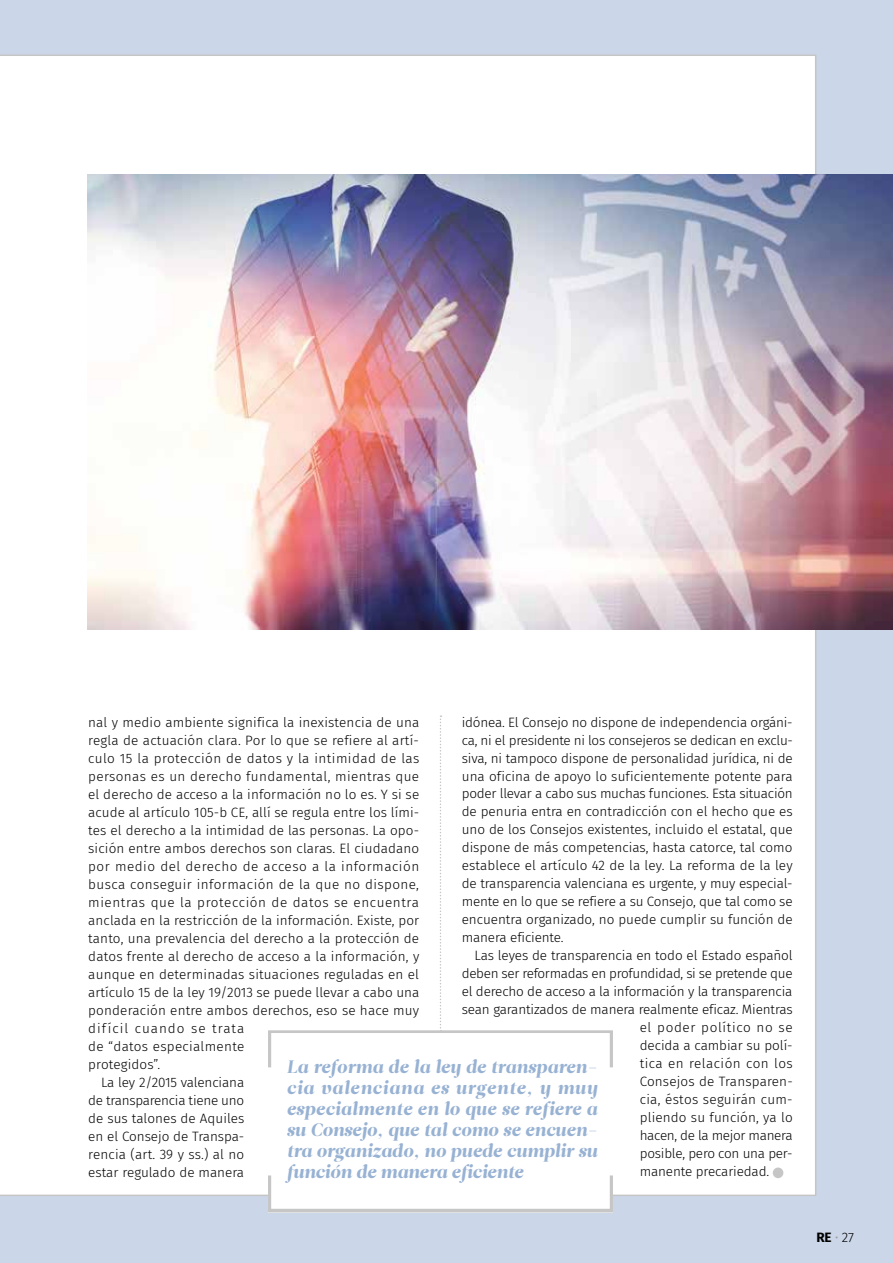
<style>
.page{position:relative;width:893px;height:1263px;background:#cbd7e9}
.page>*{position:absolute;margin:0;border:0;box-sizing:border-box;transform-origin:0 0}
.t1{font:italic 18px/21px "Leitura Display";letter-spacing:.01em;color:#98b2d3;text-align:justify}
.t2{font:300 13.5px/18px "Fira Sans";letter-spacing:.01em;color:#000;text-align:justify}
.t3{font:300 13.5px "Fira Sans";letter-spacing:-.01em;color:#000}
.t4{font:300 13.5px "Fira Sans";letter-spacing:.03em;color:#000}
.t5{font:300 13.5px "Fira Sans";letter-spacing:-.025em;color:#000}
.t6{font:300 13.5px "Fira Sans";letter-spacing:.045em;color:#000}
.t7{font:300 13.5px "Fira Sans";letter-spacing:.04em;color:#000}
.t8{font:300 13.5px "Fira Sans";letter-spacing:-.02em;color:#000}
.t9{font:300 13.5px "Fira Sans";letter-spacing:-.015em;color:#000}
.t10{font:300 13.5px "Fira Sans";letter-spacing:.075em;color:#000}
.t11{font:300 13.5px "Fira Sans";letter-spacing:.035em;color:#000}
.t12{font:700 13.5px "Fira Sans";color:#000}
.s1{font-weight:300;color:#9d9d9c}
.s2{font-weight:300}
</style>
<div class="page">
<div style="left:0;top:55px;width:816px;height:1141px;background:#fff"></div>
<div style="left:773px;top:1167px;width:10px;height:11px;background:#c6c6c6;border-radius:50%"></div>
<div style="left:268px;top:715px;width:345px;height:352px;background:#fff"></div>
<svg style="left:268px;top:1175px;width:345px;height:37px;background:#f9f9f9"></svg>
<img style="left:87px;top:174px;width:806px;height:455px">
<p class="t2" style="left:462px;top:713px;width:333px">idónea. El Consejo no dispone de independencia orgáni&shy;ca, ni el presidente ni los consejeros se dedican en exclu&shy;siva, ni tampoco dispone de personalidad jurídica, ni de una oficina de apoyo lo suficientemente potente para poder llevar a cabo sus muchas funciones. Esta situación de penuria entra en contradicción con el hecho que es uno de los Consejos existentes, incluido el estatal, que dispone de más competencias, hasta catorce, tal como establece el artículo 42 de la ley. La reforma de la ley de transparencia valenciana es urgente, y muy especial&shy;mente en lo que se refiere a su Consejo, que tal como se encuentra organizado, no puede cumplir su función de manera eficiente.</p>
<p class="t2" style="left:474px;top:947px;width:320px">Las leyes de transparencia en todo el Estado español</p>
<p class="t5" style="left:462px;top:964px;width:332px">deben ser reformadas en profundidad, si se pretende que</p>
<p class="t3" style="left:462px;top:982px;width:332px">el derecho de acceso a la información y la transparencia</p>
<p class="t3" style="left:462px;top:1000px;width:332px">sean garantizados de manera realmente eficaz. Mientras</p>
<p class="t6" style="left:640px;top:1018px;width:155px">el poder político no se</p>
<p class="t2" style="left:640px;top:1037px;width:154px">decida a cambiar su polí-</p>
<p class="t11" style="left:640px;top:1054px;width:155px">tica en relación con los</p>
<p class="t2" style="left:640px;top:1073px;width:155px">Consejos de Transparen-</p>
<p class="t2" style="left:640px;top:1091px;width:154px">cia, éstos seguirán cum-</p>
<p class="t2" style="left:640px;top:1109px;width:154px">pliendo su función, ya lo</p>
<p class="t5" style="left:640px;top:1126px;width:154px">hacen, de la mejor manera</p>
<p class="t9" style="left:640px;top:1144px;width:154px">posible, pero con una per-</p>
<p class="t3" style="left:640px;top:1162px;width:131px">manente precariedad.</p>
<p class="t2" style="left:88px;top:713px;width:333px">nal y medio ambiente significa la inexistencia de una</p>
<p class="t2" style="left:88px;top:731px;width:332px">regla de actuación clara. Por lo que se refiere al artí-</p>
<p class="t4" style="left:88px;top:748px;width:333px">culo 15 la protección de datos y la intimidad de las</p>
<p class="t4" style="left:88px;top:766px;width:332px">personas es un derecho fundamental, mientras que</p>
<p class="t2" style="left:88px;top:785px;width:332px">el derecho de acceso a la información no lo es. Y si se</p>
<p class="t2" style="left:88px;top:803px;width:333px">acude al artículo 105-b CE, allí se regula entre los lími-</p>
<p class="t2" style="left:88px;top:821px;width:332px">tes el derecho a la intimidad de las personas. La opo-</p>
<p class="t2" style="left:88px;top:839px;width:332px">sición entre ambos derechos son claras. El ciudadano</p>
<p class="t7" style="left:88px;top:856px;width:332px">por medio del derecho de acceso a la información</p>
<p class="t4" style="left:88px;top:874px;width:332px">busca conseguir información de la que no dispone,</p>
<p class="t6" style="left:88px;top:892px;width:332px">mientras que la protección de datos se encuentra</p>
<p class="t2" style="left:88px;top:911px;width:333px">anclada en la restricción de la información. Existe, por</p>
<p class="t2" style="left:88px;top:929px;width:332px">tanto, una prevalencia del derecho a la protección de</p>
<p class="t2" style="left:88px;top:947px;width:333px">datos frente al derecho de acceso a la información, y</p>
<p class="t2" style="left:88px;top:965px;width:332px">aunque en determinadas situaciones reguladas en el</p>
<p class="t2" style="left:88px;top:983px;width:333px">artículo 15 de la ley 19/2013 se puede llevar a cabo una</p>
<p class="t2" style="left:88px;top:1001px;width:333px">ponderación entre ambos derechos, eso se hace muy</p>
<p class="t10" style="left:88px;top:1018px;width:158px">difícil cuando se trata</p>
<p class="t2" style="left:88px;top:1037px;width:158px">de “datos especialmente</p>
<p class="t2" style="left:88px;top:1055px;width:73px">protegidos”.</p>
<p class="t3" style="left:101px;top:1072px;width:145px">La ley 2/2015 valenciana</p>
<p class="t8" style="left:88px;top:1090px;width:157px">de transparencia tiene uno</p>
<p class="t2" style="left:88px;top:1109px;width:158px">de sus talones de Aquiles</p>
<p class="t2" style="left:88px;top:1127px;width:158px">en el Consejo de Transpa-</p>
<p class="t2" style="left:88px;top:1145px;width:157px">rencia (art. 39 y ss.) al no</p>
<p class="t2" style="left:88px;top:1163px;width:157px">estar regulado de manera</p>
<h1 class="t1" style="left:287px;top:1056px;width:312px">La reforma de la ley de transparen&shy;cia valenciana es urgente, y muy especialmente en lo que se refiere a su Consejo, que tal como se encuen&shy;tra organizado, no puede cumplir su función de manera eficiente</h1>
<p class="t12" style="left:816px;top:1225px;width:39px">RE <span class="s1">•</span> <span class="s2">27</span></p>
</div>
